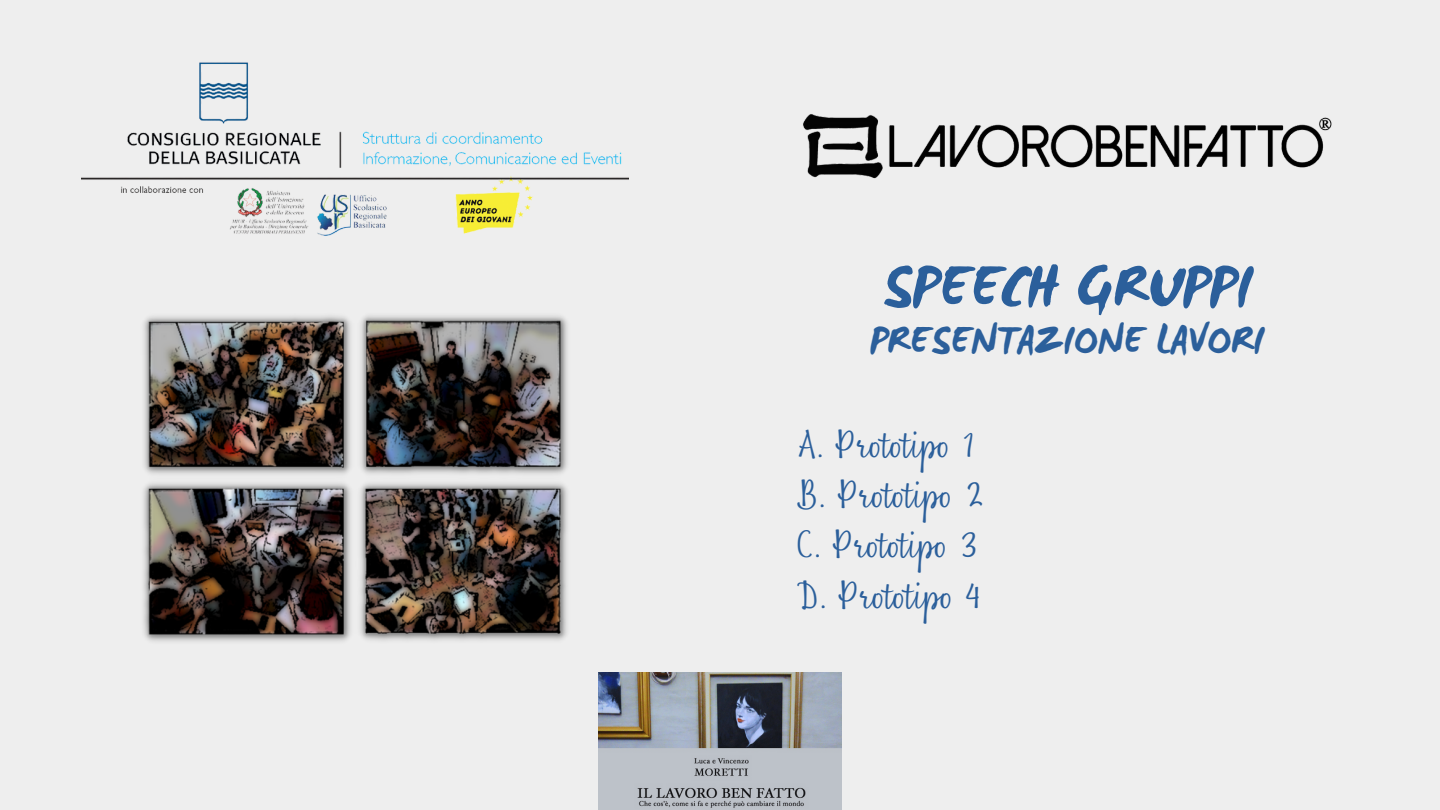
<style>
.page{position:relative;width:1440px;height:810px;background:#eee}
.page>*{position:absolute;margin:0;border:0;box-sizing:border-box;transform-origin:0 0}
.t1{font:700 64px "WC Mano Negra Bta";color:#2b5f9b}
.t2{font:700 42px "WC Mano Negra Bta";color:#2b5f9b}
.t3{font:36px/50.2px "Nefelibata Script";color:#2b5f9b}
</style>
<div class="page">
<img style="left:81px;top:62px;width:547px;height:174px">
<img style="left:598px;top:672px;width:244px;height:138px">
<img style="left:803px;top:114px;width:529px;height:65px">
<img style="left:143px;top:315px;width:425px;height:327px">
<h1 class="t1" style="left:882px;top:247px;width:372px">SPEECH GRUPPI</h1>
<p class="t2" style="left:870px;top:314px;width:395px">PRESENTAZIONE LAVORI</p>
<p class="t3" style="left:798px;top:419px;width:188px">A. Prototipo 1<br>B. Prototipo 2<br>C. Prototipo 3<br>D. Prototipo 4</p>
</div>
